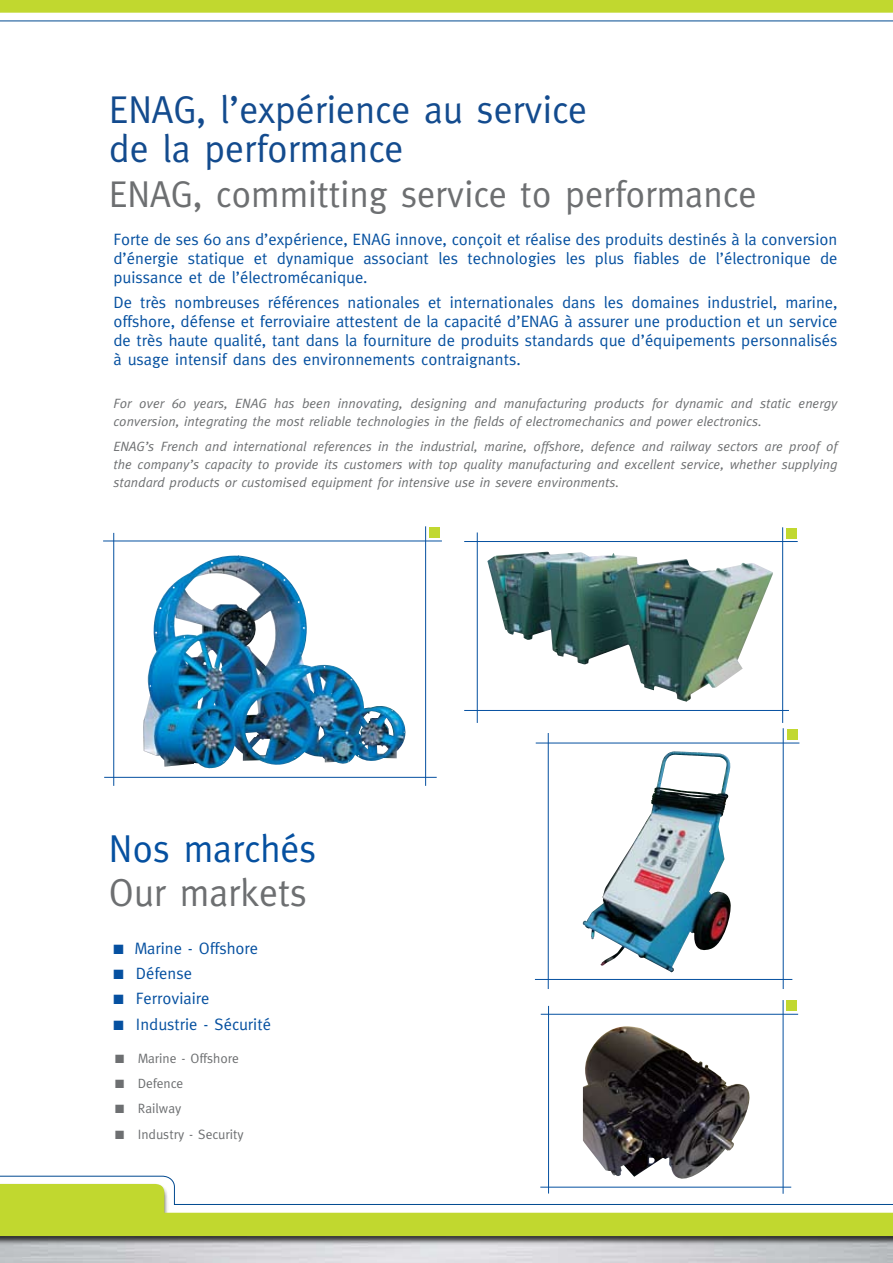
<style>
.page{position:relative;width:893px;height:1263px;background:#fff}
.page>*{position:absolute;margin:0;border:0;box-sizing:border-box;transform-origin:0 0}
.t1{font:39px/38.4px "Meta";color:#134b8e}
.t2{font:39px "Meta";color:#0550a0}
.t3{font:39px "Meta";color:#6d6f71}
.t4{font:37.5px "Meta";color:#6d6f71}
.t5{font:16.5px/18.9px "Meta";color:#0550a0;text-align:justify}
.t6{font:italic 13.5px/18px "Meta";color:#6d6f71}
.t7{font:13.5px "Meta";color:#6d6f71}
</style>
<div class="page">
<img style="left:487px;top:552px;width:286px;height:150px">
<hr style="left:477px;top:532px;width:1px;height:191px;background:#0550a0">
<hr style="left:782px;top:527px;width:1px;height:196px;background:#0550a0">
<div style="left:786px;top:528px;width:10px;height:10px;background:#c1d830"></div>
<img style="left:582px;top:1026px;width:168px;height:149px">
<hr style="left:541px;top:1014px;width:257px;height:1px;background:#0550a0">
<hr style="left:548px;top:1006px;width:1px;height:187px;background:#0550a0">
<hr style="left:783px;top:1000px;width:1px;height:194px;background:#0550a0">
<div style="left:787px;top:1001px;width:10px;height:10px;background:#c1d830"></div>
<hr style="left:536px;top:743px;width:263px;height:1px;background:#0550a0">
<hr style="left:535px;top:979px;width:257px;height:1px;background:#0550a0">
<hr style="left:548px;top:733px;width:1px;height:256px;background:#0550a0">
<hr style="left:783px;top:728px;width:1px;height:261px;background:#0550a0">
<div style="left:787px;top:730px;width:10px;height:10px;background:#c1d830"></div>
<img style="left:582px;top:751px;width:149px;height:221px">
<img style="left:143px;top:555px;width:263px;height:214px">
<hr style="left:103px;top:541px;width:339px;height:1px;background:#0550a0">
<hr style="left:104px;top:777px;width:333px;height:1px;background:#0550a0">
<hr style="left:113px;top:533px;width:1px;height:253px;background:#0550a0">
<hr style="left:425px;top:526px;width:1px;height:260px;background:#0550a0">
<div style="left:430px;top:527px;width:10px;height:10px;background:#c1d830"></div>
<hr style="left:464px;top:541px;width:334px;height:1px;background:#0550a0">
<hr style="left:464px;top:710px;width:325px;height:1px;background:#0550a0">
<svg style="left:0;top:0;width:893px;height:22px"></svg>
<svg style="left:0;top:1175px;width:784px;height:8px"></svg>
<div style="left:0;top:1183px;width:893px;height:62px;background:#000;opacity:.75"></div>
<svg style="left:0;top:1184px;width:893px;height:52px;fill:#c1d82f"></svg>
<h1 class="t1" style="left:109px;top:90px;width:480px">ENAG, l’expérience au service de la performance</h1>
<h2 class="t4" style="left:109px;top:172px;width:649px">ENAG, committing service to performance</h2>
<p class="t5" style="left:113px;top:230px;width:725px">Forte de ses 60 ans d’expérience, ENAG innove, conçoit et réalise des produits destinés à la conversion d’énergie statique et dynamique associant les technologies les plus fiables de l’électronique de puissance et de l’électromécanique.</p>
<p class="t5" style="left:113px;top:293px;width:726px">De très nombreuses références nationales et internationales dans les domaines industriel, marine, offshore, défense et ferroviaire attestent de la capacité d’ENAG à assurer une production et un service de très haute qualité, tant dans la fourniture de produits standards que d’équipements personnalisés à usage intensif dans des environnements contraignants.</p>
<p class="t6" style="left:113px;top:394px;width:725px">For over 60 years, ENAG has been innovating, designing and manufacturing products for dynamic and static energy conversion, integrating the most reliable technologies in the fields of electromechanics and power electronics.</p>
<p class="t6" style="left:113px;top:437px;width:726px;text-align:justify">ENAG’s French and international references in the industrial, marine, offshore, defence and railway sectors are proof of the company’s capacity to provide its customers with top quality manufacturing and excellent service, whether supplying standard products or customised equipment for intensive use in severe environments.</p>
<h1 class="t2" style="left:109px;top:825px;width:209px">Nos marchés</h1>
<h1 class="t3" style="left:109px;top:870px;width:200px">Our markets</h1>
<p class="t5" style="left:113px;top:938px;width:146px">■ Marine - Offshore</p>
<p class="t5" style="left:113px;top:963px;width:80px">■ Défense</p>
<p class="t5" style="left:113px;top:989px;width:98px">■ Ferroviaire</p>
<p class="t5" style="left:113px;top:1014px;width:159px">■ Industrie - Sécurité</p>
<p class="t7" style="left:115px;top:1050px;width:125px">■ Marine - Offshore</p>
<p class="t7" style="left:115px;top:1076px;width:70px">■ Defence</p>
<p class="t7" style="left:115px;top:1101px;width:68px">■ Railway</p>
<p class="t7" style="left:115px;top:1126px;width:130px">■ Industry - Security</p>
</div>
